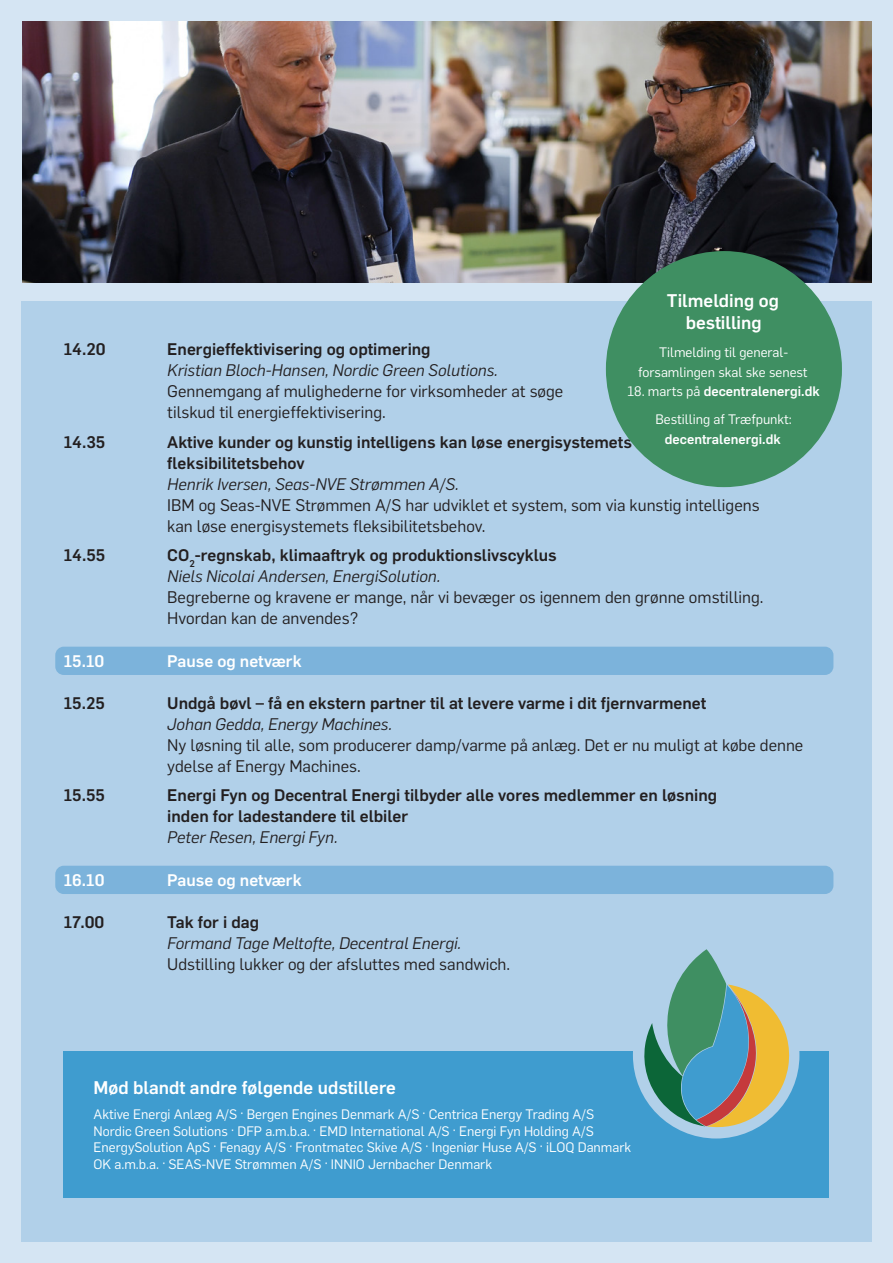
<style>
.page{position:relative;width:893px;height:1263px;background:#d5e5f3}
.page>*{position:absolute;margin:0;border:0;box-sizing:border-box;transform-origin:0 0}
.t1{font:500 18px/21.6px "Flama";color:#fff;text-align:center}
.t2{font:16.5px/21px "Flama";color:#231f20}
.t3{font:500 16.5px/21px "Flama";color:#231f20}
.t4{font:italic 16.5px "Flama";color:#231f20}
.t5{font:500 16.5px "Flama";color:#fff}
.t6{font:13.5px/16.5px "Flama";color:#fff;text-align:center}
.t7{font:500 13.5px "Flama";color:#fff}
.s1{font-weight:500}
.s2{font-weight:400;font-style:italic}
</style>
<div class="page">
<img style="left:23px;top:21px;width:849px;height:262px">
<div style="left:21px;top:301px;width:851px;height:941px;background:#b1d0e9"></div>
<div style="left:55px;top:647px;width:778px;height:28px;background:#7cb3db;border-radius:9px"></div>
<div style="left:55px;top:866px;width:778px;height:28px;background:#7cb3db;border-radius:9px"></div>
<div style="left:64px;top:1051px;width:765px;height:147px;background:#3f9ccf"></div>
<div style="left:633px;top:972px;width:166px;height:166px;background:#b1d0e9;border-radius:50%"></div>
<svg style="left:644px;top:949px;width:145px;height:178px"></svg>
<div style="left:606px;top:251px;width:236px;height:236px;background:#3f8f62;border-radius:50%"></div>
<p class="t1" style="left:667px;top:289px;width:113px">Tilmelding og bestilling</p>
<p class="t6" style="left:638px;top:342px;width:171px;line-height:19.5px">Tilmelding til general&shy;forsamlingen skal ske senest</p>
<p class="t6" style="left:627px;top:376px;width:194px;line-height:28px">18. marts på <span class="s1">decentralenergi.dk<br></span>Bestilling af Træfpunkt:</p>
<p class="t7" style="left:665px;top:429px;width:118px">decentralenergi.dk</p>
<p class="t3" style="left:64px;top:338px;width:43px">14.20</p>
<p class="t3" style="left:167px;top:338px;width:265px">Energieffektivisering og optimering</p>
<p class="t4" style="left:167px;top:359px;width:332px">Kristian Bloch-Hansen, Nordic Green Solutions.</p>
<p class="t2" style="left:167px;top:380px;width:398px">Gennemgang af mulighederne for virksomheder at søge tilskud til energieffektivisering.</p>
<p class="t3" style="left:64px;top:430px;width:43px">14.35</p>
<p class="t3" style="left:167px;top:430px;width:466px">Aktive kunder og kunstig intelligens kan løse energisystemets fleksibilitetsbehov</p>
<p class="t4" style="left:167px;top:473px;width:293px">Henrik Iversen, Seas-NVE Strømmen A/S.</p>
<p class="t2" style="left:167px;top:493px;width:594px">IBM og Seas-NVE Strømmen A/S har udviklet et system, som via kunstig intelligens kan løse energisystemets fleksibilitetsbehov.</p>
<p class="t3" style="left:64px;top:544px;width:43px">14.55</p>
<p class="t3" style="left:167px;top:544px;width:391px">CO<sub>2</sub>-regnskab, klimaaftryk og produktionslivscyklus<br><span class="s2">Niels Nicolai Andersen, EnergiSolution.</span></p>
<p class="t2" style="left:167px;top:586px;width:598px">Begreberne og kravene er mange, når vi bevæger os igennem den grønne omstilling.<br>Hvordan kan de anvendes?</p>
<p class="t5" style="left:64px;top:649px;width:42px">15.10</p>
<p class="t5" style="left:167px;top:649px;width:136px">Pause og netværk</p>
<p class="t3" style="left:64px;top:691px;width:43px">15.25</p>
<p class="t3" style="left:167px;top:691px;width:540px">Undgå bøvl – få en ekstern partner til at levere varme i dit fjernvarmenet</p>
<p class="t4" style="left:167px;top:713px;width:226px">Johan Gedda, Energy Machines.</p>
<p class="t2" style="left:167px;top:733px;width:638px">Ny løsning til alle, som producerer damp/varme på anlæg. Det er nu muligt at købe denne ydelse af Energy Machines.</p>
<p class="t3" style="left:64px;top:784px;width:43px">15.55</p>
<p class="t3" style="left:167px;top:784px;width:551px">Energi Fyn og Decentral Energi tilbyder alle vores medlemmer en løsning inden for ladestandere til elbiler</p>
<p class="t4" style="left:167px;top:826px;width:172px">Peter Resen, Energi Fyn.</p>
<p class="t5" style="left:64px;top:868px;width:42px">16.10</p>
<p class="t5" style="left:167px;top:868px;width:136px">Pause og netværk</p>
<p class="t3" style="left:64px;top:910px;width:42px">17.00</p>
<p class="t3" style="left:167px;top:910px;width:93px">Tak for i dag</p>
<p class="t4" style="left:167px;top:932px;width:295px">Formand Tage Meltofte, Decentral Energi.</p>
<p class="t2" style="left:167px;top:952px;width:344px">Udstilling lukker og der afsluttes med sandwich.</p>
<p class="t1" style="left:94px;top:1075px;width:304px">Mød blandt andre følgende udstillere</p>
<p class="t6" style="left:94px;top:1105px;width:539px;text-align:left">Aktive Energi Anlæg A/S · Bergen Engines Denmark A/S · Centrica Energy Trading A/S Nordic Green Solutions · DFP a.m.b.a. · EMD International A/S · Energi Fyn Holding A/S EnergySolution ApS · Fenagy A/S · Frontmatec Skive A/S · Ingeniør Huse A/S · iLOQ Danmark OK a.m.b.a. · SEAS-NVE Strømmen A/S · INNIO Jernbacher Denmark</p>
</div>
